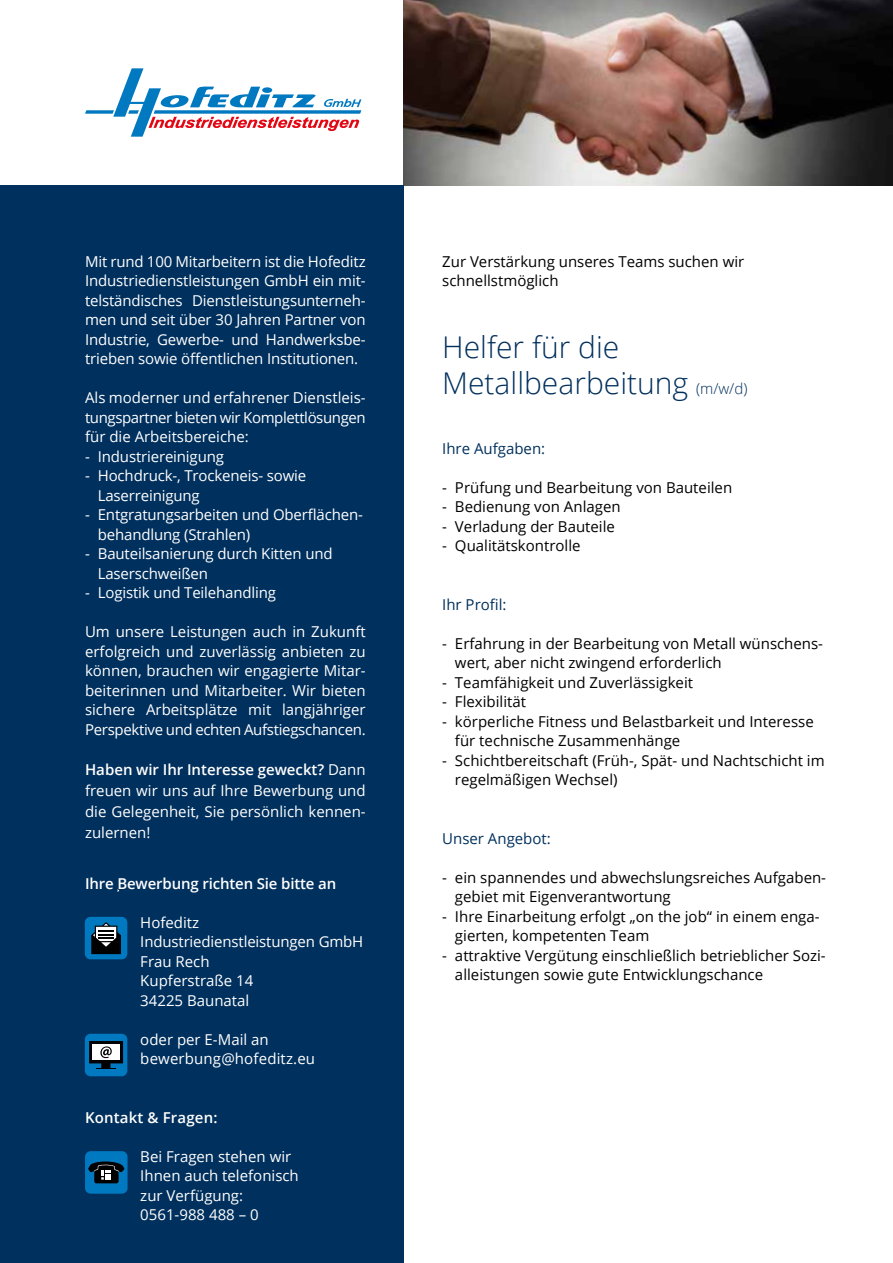
<style>
.page{position:relative;width:893px;height:1263px;background:#fff}
.page>*{position:absolute;margin:0;border:0;box-sizing:border-box;transform-origin:0 0}
.t1{font:300 30px/36px "Open Sans";color:#00305d}
.t2{font:15px/19.5px "Open Sans";letter-spacing:-.01em;color:#fff}
.t3{font:15px/19.5px "Open Sans";color:#000}
.t4{font:15px "Open Sans";color:#00305d}
.t5{font:15px/19.5px "Open Sans";letter-spacing:.01em;color:#fff}
.t6{font:600 15px "Open Sans";letter-spacing:-.01em;color:#fff}
.t7{font:600 15px "Open Sans";letter-spacing:.01em;color:#fff}
.s1{font-weight:600}
.s2{font-size:15px}
</style>
<div class="page">
<img style="left:404px;top:0;width:489px;height:186px">
<svg style="left:85px;top:68px;width:276px;height:69px"></svg>
<div style="left:0;top:186px;width:404px;height:1077px;background:#00305d"></div>
<div style="left:85px;top:1034px;width:42px;height:42px;background:#0079c0;border-radius:6px"></div>
<svg style="left:89px;top:1041px;width:34px;height:28px"></svg>
<div style="left:85px;top:917px;width:42px;height:42px;background:#0079c0;border-radius:6px"></div>
<svg style="left:91px;top:922px;width:30px;height:32px"></svg>
<div style="left:85px;top:1151px;width:43px;height:43px;background:#0079c0;border-radius:6px"></div>
<svg style="left:88px;top:1161px;width:36px;height:22px"></svg>
<p class="t2" style="left:85px;top:251px;width:282px;text-align:justify">Mit rund 100 Mitarbeitern ist die Hofeditz Industriedienstleistungen GmbH ein mit&shy;telständisches Dienstleistungsunterneh&shy;men und seit über 30 Jahren Partner von Industrie, Gewerbe- und Handwerksbe&shy;trieben sowie öffentlichen Institutionen.</p>
<p class="t2" style="left:85px;top:388px;width:282px;text-align:justify">Als moderner und erfahrener Dienstleis&shy;tungspartner bieten wir Komplettlösungen für die Arbeitsbereiche:</p>
<p class="t2" style="left:85px;top:446px;width:140px">- Industriereinigung</p>
<p class="t2" style="left:98px;top:466px;width:210px;text-indent:-13px">- Hochdruck-, Trockeneis- sowie<br>Laserreinigung</p>
<p class="t2" style="left:98px;top:505px;width:267px;text-indent:-13px">- Entgratungsarbeiten und Oberflächen&shy;behandlung (Strahlen)</p>
<p class="t2" style="left:98px;top:544px;width:236px;text-indent:-13px">- Bauteilsanierung durch Kitten und<br>Laserschweißen</p>
<p class="t2" style="left:85px;top:583px;width:193px">- Logistik und Teilehandling</p>
<p class="t2" style="left:85px;top:622px;width:282px;text-align:justify">Um unsere Leistungen auch in Zukunft erfolgreich und zuverlässig anbieten zu können, brauchen wir engagierte Mitar&shy;beiterinnen und Mitarbeiter. Wir bieten sichere Arbeitsplätze mit langjähriger Perspektive und echten Aufstiegschancen.</p>
<p class="t2" style="left:85px;top:759px;width:282px;line-height:21px;text-align:justify"><span class="s1">Haben wir Ihr Interesse geweckt?</span> Dann freuen wir uns auf Ihre Bewerbung und die Gelegenheit, Sie persönlich kennen&shy;zulernen!</p>
<p class="t6" style="left:85px;top:873px;width:253px">Ihre Bewerbung richten Sie bitte an</p>
<p class="t2" style="left:140px;top:912px;width:225px">Hofeditz<br>Industriedienstleistungen GmbH<br>Frau Rech<br>Kupferstraße 14<br>34225 Baunatal</p>
<p class="t5" style="left:140px;top:1029px;width:176px">oder per E-Mail an bewerbung@hofeditz.eu</p>
<p class="t7" style="left:85px;top:1107px;width:134px">Kontakt &amp; Fragen:</p>
<p class="t2" style="left:140px;top:1146px;width:160px">Bei Fragen stehen wir<br>Ihnen auch telefonisch zur Verfügung:<br>0561-988 488 – 0</p>
<p class="t3" style="left:442px;top:251px;width:304px">Zur Verstärkung unseres Teams suchen wir schnellstmöglich</p>
<h1 class="t1" style="left:442px;top:329px;width:307px">Helfer für die<br>Metallbearbeitung <span class="s2">(m/w/d)</span></h1>
<p class="t4" style="left:442px;top:438px;width:104px">Ihre Aufgaben:</p>
<p class="t3" style="left:442px;top:477px;width:291px">- Prüfung und Bearbeitung von Bauteilen</p>
<p class="t3" style="left:442px;top:496px;width:180px">- Bedienung von Anlagen</p>
<p class="t3" style="left:442px;top:516px;width:174px">- Verladung der Bauteile</p>
<p class="t3" style="left:442px;top:535px;width:140px">- Qualitätskontrolle</p>
<p class="t4" style="left:442px;top:594px;width:66px">Ihr Profil:</p>
<p class="t3" style="left:455px;top:633px;width:370px;text-indent:-13px">- Erfahrung in der Bearbeitung von Metall wünschens&shy;wert, aber nicht zwingend erforderlich</p>
<p class="t3" style="left:442px;top:672px;width:252px">- Teamfähigkeit und Zuverlässigkeit</p>
<p class="t3" style="left:442px;top:691px;width:85px">- Flexibilität</p>
<p class="t3" style="left:455px;top:711px;width:360px;text-indent:-13px">- körperliche Fitness und Belastbarkeit und Interesse für technische Zusammenhänge</p>
<p class="t3" style="left:455px;top:750px;width:371px;text-indent:-13px">- Schichtbereitschaft (Früh-, Spät- und Nachtschicht im regelmäßigen Wechsel)</p>
<p class="t4" style="left:442px;top:828px;width:110px">Unser Angebot:</p>
<p class="t3" style="left:455px;top:867px;width:373px;text-indent:-13px">- ein spannendes und abwechslungsreiches Aufgaben&shy;gebiet mit Eigenverantwortung</p>
<p class="t3" style="left:455px;top:906px;width:366px;text-indent:-13px">- Ihre Einarbeitung erfolgt „on the job“ in einem enga&shy;gierten, kompetenten Team</p>
<p class="t3" style="left:455px;top:945px;width:372px;text-indent:-13px">- attraktive Vergütung einschließlich betrieblicher Sozi&shy;alleistungen sowie gute Entwicklungschance</p>
</div>
